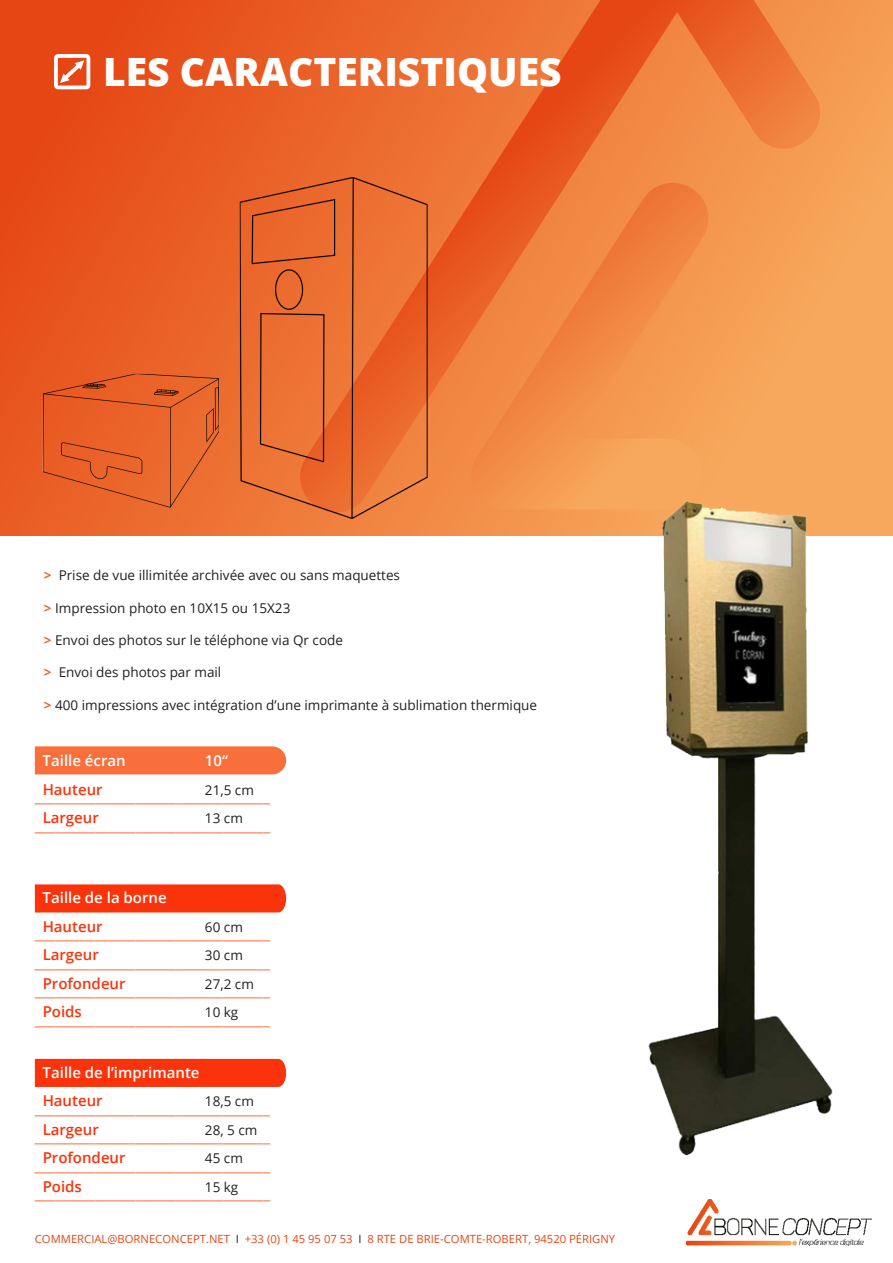
<style>
.page{position:relative;width:893px;height:1263px;background:#fff}
.page>*{position:absolute;margin:0;border:0;box-sizing:border-box;transform-origin:0 0}
.t1{font:800 39px "Open Sans";color:#fff}
.t2{font:15px "Open Sans";color:#f86f3c}
.t3{font:600 15px "Open Sans";color:#fa330b}
.t4{font:600 15px "Open Sans";color:#fff}
.t5{font:13.5px "Open Sans";color:#231f20}
.t6{font:11.25px "Open Sans";color:#e54614}
.s1{font-weight:700;color:#ee662f}
.s2{font-weight:700;color:#ee662e}
.s3{color:#231f20}
</style>
<div class="page">
<img style="left:687px;top:1199px;width:184px;height:47px">
<svg style="left:0;top:0;width:893px;height:536px;background:#eb692e"></svg>
<svg style="left:295px;top:0;width:530px;height:517px;background:#ef813f"></svg>
<img style="left:236px;top:171px;width:196px;height:354px">
<svg style="left:54px;top:54px;width:36px;height:35px"></svg>
<img style="left:35px;top:367px;width:194px;height:146px">
<div style="left:35px;top:746px;width:251px;height:28px;background:#f86f3c"></div>
<div style="left:35px;top:884px;width:251px;height:28px;background:#fa330b"></div>
<div style="left:35px;top:1059px;width:251px;height:28px;background:#fa330b"></div>
<img style="left:612px;top:477px;width:239px;height:679px">
<p class="t1" style="left:103px;top:42px;width:460px">LES CARACTERISTIQUES</p>
<p class="t5" style="left:44px;top:566px;width:358px"><span class="s1">&gt;</span> Prise de vue illimitée archivée avec ou sans maquettes</p>
<p class="t5" style="left:44px;top:598px;width:248px"><span class="s1">&gt;</span> Impression photo en 10X15 ou 15X23</p>
<p class="t5" style="left:44px;top:631px;width:301px"><span class="s1">&gt;</span> Envoi des photos sur le téléphone via Qr code</p>
<p class="t5" style="left:44px;top:663px;width:179px"><span class="s2">&gt;</span> Envoi des photos par mail</p>
<p class="t5" style="left:44px;top:696px;width:495px"><span class="s2">&gt;</span> 400 impressions avec intégration d’une imprimante à sublimation thermique</p>
<p class="t4" style="left:43px;top:750px;width:85px">Taille écran</p>
<p class="t4" style="left:205px;top:750px;width:25px">10“</p>
<p class="t3" style="left:43px;top:779px;width:62px">Hauteur</p>
<p class="t5" style="left:205px;top:780px;width:50px">21,5 cm</p>
<p class="t2" style="left:35px;top:786px;width:237px">___________________________________</p>
<p class="t3" style="left:43px;top:807px;width:58px">Largeur</p>
<p class="t5" style="left:205px;top:809px;width:39px">13 cm</p>
<p class="t2" style="left:35px;top:815px;width:237px">___________________________________</p>
<p class="t4" style="left:43px;top:887px;width:126px">Taille de la borne</p>
<p class="t3" style="left:43px;top:916px;width:62px">Hauteur</p>
<p class="t5" style="left:205px;top:917px;width:39px">60 cm</p>
<p class="t2" style="left:35px;top:923px;width:237px">___________________________________</p>
<p class="t3" style="left:43px;top:944px;width:58px">Largeur</p>
<p class="t5" style="left:205px;top:946px;width:39px">30 cm</p>
<p class="t2" style="left:35px;top:952px;width:237px">___________________________________</p>
<p class="t3" style="left:43px;top:973px;width:84px">Profondeur</p>
<p class="t5" style="left:205px;top:974px;width:50px">27,2 cm</p>
<p class="t2" style="left:35px;top:980px;width:237px">___________________________________</p>
<p class="t3" style="left:43px;top:1001px;width:41px">Poids</p>
<p class="t5" style="left:205px;top:1003px;width:35px">10 kg</p>
<p class="t2" style="left:35px;top:1009px;width:237px">___________________________________</p>
<p class="t4" style="left:43px;top:1062px;width:158px">Taille de l’imprimante</p>
<p class="t3" style="left:43px;top:1090px;width:62px">Hauteur</p>
<p class="t5" style="left:205px;top:1092px;width:50px">18,5 cm</p>
<p class="t2" style="left:35px;top:1098px;width:237px">___________________________________</p>
<p class="t3" style="left:43px;top:1119px;width:58px">Largeur</p>
<p class="t5" style="left:205px;top:1120px;width:54px">28, 5 cm</p>
<p class="t2" style="left:35px;top:1126px;width:237px">___________________________________</p>
<p class="t3" style="left:43px;top:1147px;width:84px">Profondeur</p>
<p class="t5" style="left:205px;top:1149px;width:39px">45 cm</p>
<p class="t2" style="left:35px;top:1155px;width:237px">___________________________________</p>
<p class="t3" style="left:43px;top:1176px;width:41px">Poids</p>
<p class="t5" style="left:205px;top:1177px;width:35px">15 kg</p>
<p class="t2" style="left:35px;top:1183px;width:237px">___________________________________</p>
<p class="t6" style="left:35px;top:1231px;width:582px">COMMERCIAL@BORNECONCEPT.NET <span class="s3">I</span> +33 (0) 1 45 95 07 53 <span class="s3">I</span> 8 RTE DE BRIE-COMTE-ROBERT, 94520 PÉRIGNY</p>
</div>
